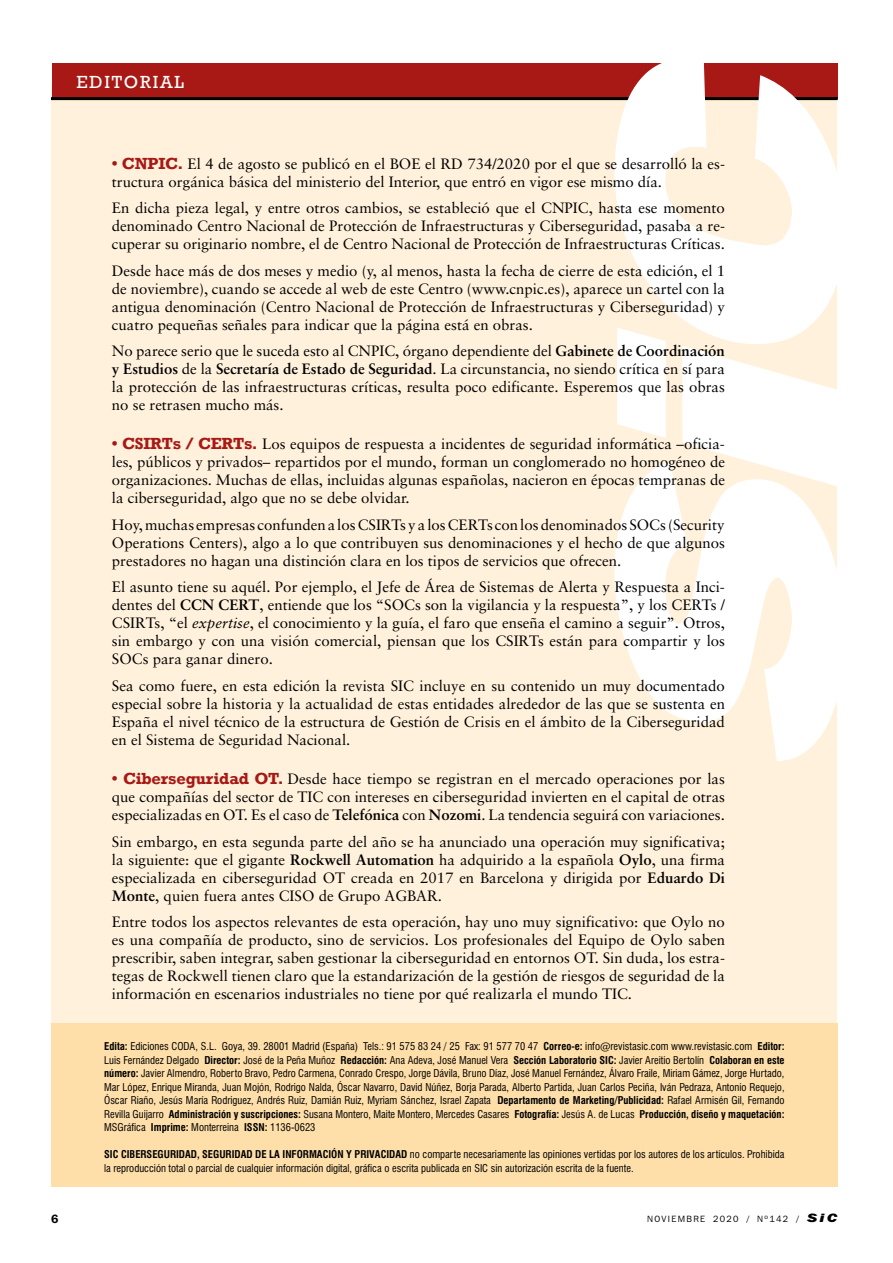
<style>
.page{position:relative;width:893px;height:1263px;background:#fff}
.page>*{position:absolute;margin:0;border:0;box-sizing:border-box;transform-origin:0 0}
.t1{font:18px "Rockwell";letter-spacing:.1em;color:#fff}
.t2{font:15px/18px "Sabon";color:#000;text-align:justify}
.t3{font:600 12px "Franklin Gothic IT Cby BT";color:#000}
.t4{font:condensed 10.5px/13.5px "Swiss 721 BT";color:#000;text-align:justify}
.t5{font:9px "Franklin Gothic IT Cby BT";letter-spacing:.15em;color:#000}
.s1{font-family:"Rockwell";font-weight:700;font-size:16.5px;color:#a81815}
.s2{font-weight:700}
.s3{font-style:italic}
.s4{font-weight:800;font-style:italic;font-size:12px}
</style>
<div class="page">
<div style="left:52px;top:85px;width:785px;height:1101px;background:#fff1db"></div>
<div style="left:51px;top:1023px;width:787px;height:163px;background:#fedea9"></div>
<div style="left:52px;top:64px;width:786px;height:35px;background:#a81815"></div>
<hr style="left:51px;top:97px;width:787px;height:3px;background:#000">
<svg style="left:614px;top:63px;width:224px;height:698px;fill:#fff"></svg>
<p class="t1" style="left:77px;top:71px;width:109px">EDITORIAL</p>
<p class="t2" style="left:112px;top:154px;width:615px"><span class="s1">• CNPIC.</span> El 4 de agosto se publicó en el BOE el RD 734/2020 por el que se desarrolló la es&shy;tructura orgánica básica del ministerio del Interior, que entró en vigor ese mismo día.</p>
<p class="t2" style="left:112px;top:199px;width:615px">En dicha pieza legal, y entre otros cambios, se estableció que el CNPIC, hasta ese momento denominado Centro Nacional de Protección de Infraestructuras y Ciberseguridad, pasaba a re&shy;cuperar su originario nombre, el de Centro Nacional de Protección de Infraestructuras Críticas.</p>
<p class="t2" style="left:112px;top:261px;width:615px">Desde hace más de dos meses y medio (y, al menos, hasta la fecha de cierre de esta edición, el 1 de noviembre), cuando se accede al web de este Centro (www.cnpic.es), aparece un cartel con la antigua denominación (Centro Nacional de Protección de Infraestructuras y Ciberseguridad) y cuatro pequeñas señales para indicar que la página está en obras.</p>
<p class="t2" style="left:112px;top:342px;width:614px">No parece serio que le suceda esto al CNPIC, órgano dependiente del <span class="s2">Gabinete de Coordinación y Estudios</span> de la <span class="s2">Secretaría de Estado de Seguridad</span>. La circunstancia, no siendo crítica en sí para la protección de las infraestructuras críticas, resulta poco edificante. Esperemos que las obras no se retrasen mucho más.</p>
<p class="t2" style="left:112px;top:435px;width:615px"><span class="s1">• CSIRTs / CERTs.</span> Los equipos de respuesta a incidentes de seguridad informática –oficia&shy;les, públicos y privados– repartidos por el mundo, forman un conglomerado no homogéneo de organizaciones. Muchas de ellas, incluidas algunas españolas, nacieron en épocas tempranas de la ciberseguridad, algo que no se debe olvidar.</p>
<p class="t2" style="left:112px;top:515px;width:614px">Hoy, muchas empresas confunden a los CSIRTs y a los CERTs con los denominados SOCs (Security Operations Centers), algo a lo que contribuyen sus denominaciones y el hecho de que algunos prestadores no hagan una distinción clara en los tipos de servicios que ofrecen.</p>
<p class="t2" style="left:112px;top:578px;width:615px">El asunto tiene su aquél. Por ejemplo, el Jefe de Área de Sistemas de Alerta y Respuesta a Inci&shy;dentes del <span class="s2">CCN CERT</span>, entiende que los “SOCs son la vigilancia y la respuesta”, y los CERTs / CSIRTs, “el <span class="s3">expertise</span>, el conocimiento y la guía, el faro que enseña el camino a seguir”. Otros, sin embargo y con una visión comercial, piensan que los CSIRTs están para compartir y los SOCs para ganar dinero.</p>
<p class="t2" style="left:112px;top:676px;width:615px">Sea como fuere, en esta edición la revista SIC incluye en su contenido un muy documentado especial sobre la historia y la actualidad de estas entidades alrededor de las que se sustenta en España el nivel técnico de la estructura de Gestión de Crisis en el ámbito de la Ciberseguridad en el Sistema de Seguridad Nacional.</p>
<p class="t2" style="left:112px;top:770px;width:615px"><span class="s1">• Ciberseguridad OT.</span> Desde hace tiempo se registran en el mercado operaciones por las que compañías del sector de TIC con intereses en ciberseguridad invierten en el capital de otras especializadas en OT. Es el caso de <span class="s2">Telefónica</span> con <span class="s2">Nozomi</span>. La tendencia seguirá con variaciones.</p>
<p class="t2" style="left:112px;top:832px;width:615px">Sin embargo, en esta segunda parte del año se ha anunciado una operación muy significativa; la siguiente: que el gigante <span class="s2">Rockwell Automation</span> ha adquirido a la española <span class="s2">Oylo</span>, una firma especializada en ciberseguridad OT creada en 2017 en Barcelona y dirigida por <span class="s2">Eduardo Di Monte</span>, quien fuera antes CISO de Grupo AGBAR.</p>
<p class="t2" style="left:112px;top:913px;width:615px">Entre todos los aspectos relevantes de esta operación, hay uno muy significativo: que Oylo no es una compañía de producto, sino de servicios. Los profesionales del Equipo de Oylo saben prescribir, saben integrar, saben gestionar la ciberseguridad en entornos OT. Sin duda, los estra&shy;tegas de Rockwell tienen claro que la estandarización de la gestión de riesgos de seguridad de la información en escenarios industriales no tiene por qué realizarla el mundo TIC.</p>
<p class="t4" style="left:104px;top:1040px;width:682px"><span class="s2">Edita:</span> Ediciones CODA, S.L. Goya, 39. 28001 Madrid (España) Tels.: 91 575 83 24 / 25 Fax: 91 577 70 47 <span class="s2">Correo-e:</span> info@revistasic.com www.revistasic.com <span class="s2">Editor:<br></span>Luis Fernández Delgado <span class="s2">Director:</span> José de la Peña Muñoz <span class="s2">Redacción:</span> Ana Adeva, José Manuel Vera <span class="s2">Sección Laboratorio SIC:</span> Javier Areitio Bertolín <span class="s2">Colaboran en este número:</span> Javier Almendro, Roberto Bravo, Pedro Carmena, Conrado Crespo, Jorge Dávila, Bruno Díaz, José Manuel Fernández, Álvaro Fraile, Miriam Gámez, Jorge Hurtado, Mar López, Enrique Miranda, Juan Mojón, Rodrigo Nalda, Óscar Navarro, David Núñez, Borja Parada, Alberto Partida, Juan Carlos Peciña, Iván Pedraza, Antonio Requejo, Óscar Riaño, Jesús María Rodriguez, Andrés Ruiz, Damián Ruiz, Myriam Sánchez, Israel Zapata <span class="s2">Departamento de Marketing/Publicidad:</span> Rafael Armisén Gil, Fernando Revilla Guijarro <span class="s2">Administración y suscripciones:</span> Susana Montero, Maite Montero, Mercedes Casares <span class="s2">Fotografía:</span> Jesús A. de Lucas <span class="s2">Producción, diseño y maquetación:<br></span>MSGráfica <span class="s2">Imprime:</span> Monterreina <span class="s2">ISSN:</span> 1136-0623</p>
<p class="t4" style="left:104px;top:1148px;width:682px"><span class="s2">SIC CIBERSEGURIDAD, SEGURIDAD DE LA INFORMACIÓN Y PRIVACIDAD</span> no comparte necesariamente las opiniones vertidas por los autores de los artículos. Prohibida la reproducción total o parcial de cualquier información digital, gráfica o escrita publicada en SIC sin autorización escrita de la fuente.</p>
<p class="t3" style="left:51px;top:1211px;width:9px">6</p>
<p class="t5" style="left:647px;top:1213px;width:192px">NOVIEMBRE 2020 / Nº142 / <span class="s4">SiC</span></p>
</div>
